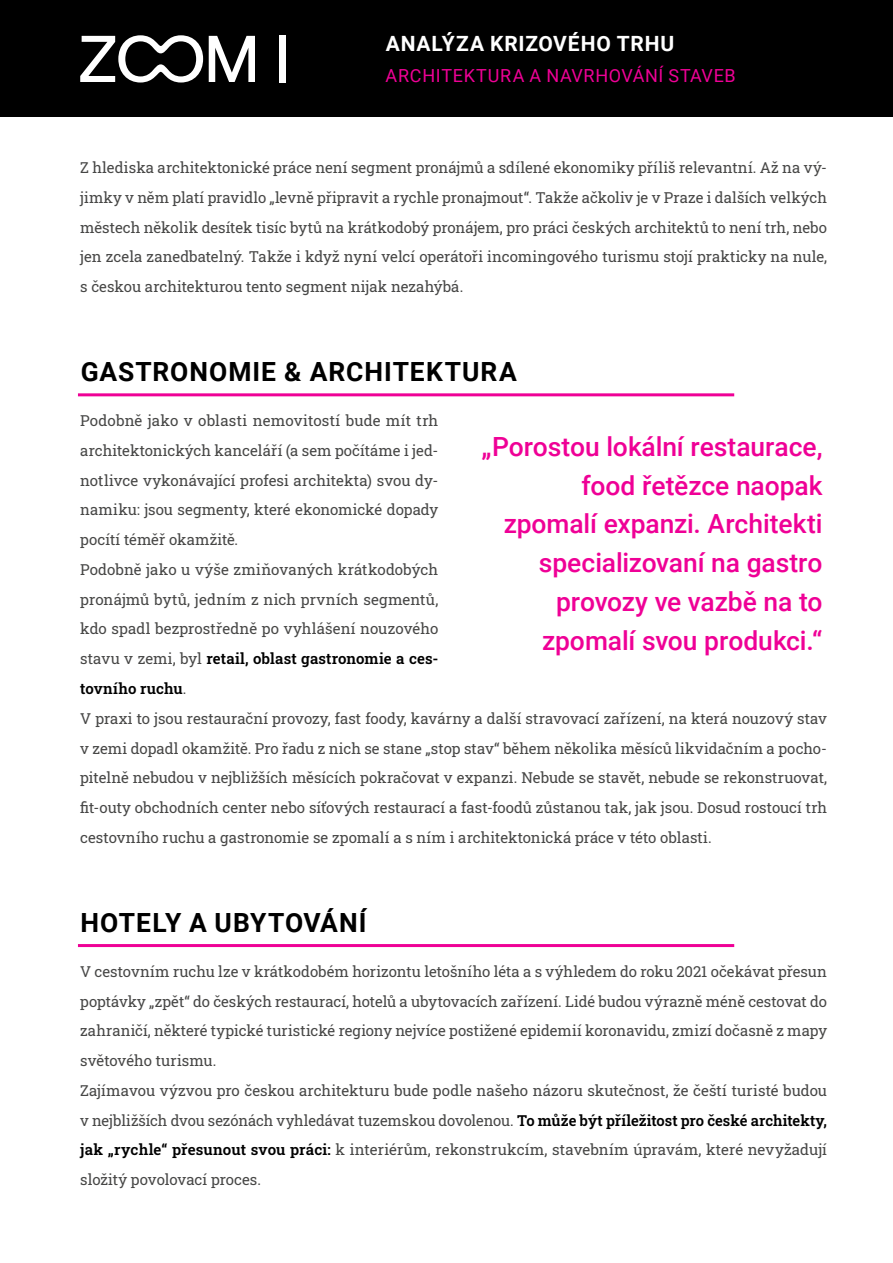
<style>
.page{position:relative;width:893px;height:1263px;background:#fff}
.page>*{position:absolute;margin:0;border:0;box-sizing:border-box;transform-origin:0 0}
.t1{font:500 26.4px/38.7px "Roboto";letter-spacing:-.005em;color:#ef0096;text-align:right}
.t2{font:700 26.4px "Roboto";letter-spacing:.04em;color:#000}
.t3{font:700 21px "Roboto";letter-spacing:.045em;color:#fff}
.t4{font:18px "Roboto";letter-spacing:.035em;color:#ef0096}
.t5{font:15px/29.7px "Roboto Slab";color:#474746}
.s1{font-weight:600;color:#000}
</style>
<div class="page">
<div style="left:0;top:0;width:893px;height:116px;background:#000"></div>
<svg style="left:80px;top:35px;width:175px;height:48px"></svg>
<div style="left:279px;top:35px;width:7px;height:48px;background:#fff"></div>
<hr style="left:78px;top:393px;width:656px;height:3px;background:#ef0096">
<hr style="left:78px;top:944px;width:656px;height:3px;background:#ef0096">
<h2 class="t3" style="left:386px;top:29px;width:290px">ANALÝZA KRIZOVÉHO TRHU</h2>
<p class="t4" style="left:386px;top:63px;width:352px">ARCHITEKTURA A NAVRHOVÁNÍ STAVEB</p>
<p class="t5" style="left:80px;top:152px;width:748px;text-align:justify">Z hlediska architektonické práce není segment pronájmů a sdílené ekonomiky příliš relevantní. Až na vý&shy;jimky v něm platí pravidlo „levně připravit a rychle pronajmout“. Takže ačkoliv je v Praze i dalších velkých městech několik desítek tisíc bytů na krátkodobý pronájem, pro práci českých architektů to není trh, nebo jen zcela zanedbatelný. Takže i když nyní velcí operátoři incomingového turismu stojí prakticky na nule, s českou architekturou tento segment nijak nezahýbá.</p>
<h1 class="t2" style="left:81px;top:354px;width:438px">GASTRONOMIE &amp; ARCHITEKTURA</h1>
<p class="t5" style="left:80px;top:405px;width:748px">Podobně jako v oblasti nemovitostí bude mít trh<br>architektonických kanceláří (a sem počítáme i jed-<br>notlivce vykonávající profesi architekta) svou dy-<br>namiku: jsou segmenty, které ekonomické dopady<br>pocítí téměř okamžitě.<br>Podobně jako u výše zmiňovaných krátkodobých<br>pronájmů bytů, jedním z nich prvních segmentů,<br>kdo spadl bezprostředně po vyhlášení nouzového<br>stavu v zemi, byl <span class="s1">retail, oblast gastronomie a ces-<br>tovního ruchu</span>.<br>V praxi to jsou restaurační provozy, fast foody, kavárny a další stravovací zařízení, na která nouzový stav v zemi dopadl okamžitě. Pro řadu z nich se stane „stop stav“ během několika měsíců likvidačním a pocho&shy;pitelně nebudou v nejbližších měsících pokračovat v expanzi. Nebude se stavět, nebude se rekonstruovat, fit‑outy obchodních center nebo síťových restaurací a fast‑foodů zůstanou tak, jak jsou. Dosud rostoucí trh cestovního ruchu a gastronomie se zpomalí a s ním i architektonická práce v této oblasti.</p>
<h1 class="t1" style="left:482px;top:426px;width:342px">„Porostou lokální restaurace, food řetězce naopak<br>zpomalí expanzi. Architekti specializovaní na gastro provozy ve vazbě na to zpomalí svou produkci.“</h1>
<h1 class="t2" style="left:81px;top:904px;width:287px">HOTELY A UBYTOVÁNÍ</h1>
<p class="t5" style="left:80px;top:956px;width:748px">V cestovním ruchu lze v krátkodobém horizontu letošního léta a s výhledem do roku 2021 očekávat přesun poptávky „zpět“ do českých restaurací, hotelů a ubytovacích zařízení. Lidé budou výrazně méně cestovat do zahraničí, některé typické turistické regiony nejvíce postižené epidemií koronavidu, zmizí dočasně z mapy světového turismu.<br>Zajímavou výzvou pro českou architekturu bude podle našeho názoru skutečnost, že čeští turisté budou v nejbližších dvou sezónách vyhledávat tuzemskou dovolenou. <span class="s1">To může být příležitost pro české architekty, jak „rychle“ přesunout svou práci:</span> k interiérům, rekonstrukcím, stavebním úpravám, které nevyžadují složitý povolovací proces.</p>
</div>
